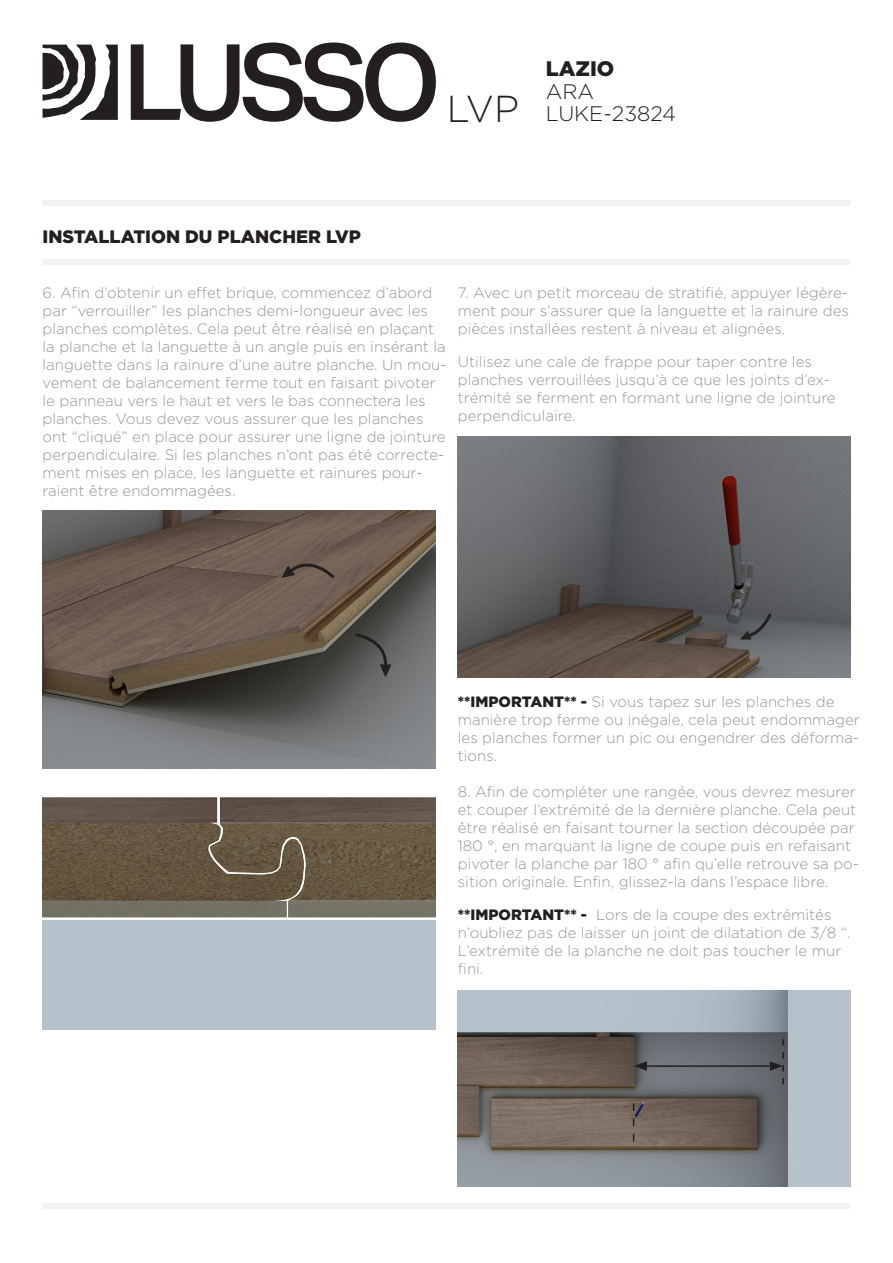
<style>
.page{position:relative;width:893px;height:1263px;background:#fff}
.page>*{position:absolute;margin:0;border:0;box-sizing:border-box;transform-origin:0 0}
.t1{font:300 37.5px "Gotham";color:#231f1f}
.NAME_CODE{font:300 21px "Gotham";color:#231f1f}
.NAME_CODE-2{font:900 21px "Gotham";color:#231f1f}
.t2{font:900 18px "Gotham";color:#231f1f}
.t3{font:300 15px/18px "Gotham";color:#939698}
.s1{font-weight:900;color:#231f20}
</style>
<div class="page">
<div style="left:43px;top:200px;width:807px;height:5px;background:#f2f2f2"></div>
<div style="left:43px;top:259px;width:807px;height:6px;background:#f2f2f2"></div>
<img style="left:43px;top:511px;width:393px;height:257px">
<img style="left:43px;top:797px;width:393px;height:232px">
<svg style="left:131px;top:43px;width:305px;height:79px"></svg>
<svg style="left:43px;top:45px;width:75px;height:75px"></svg>
<svg style="left:281px;top:555px;width:55px;height:24px"></svg>
<svg style="left:354px;top:632px;width:37px;height:45px;background:#51514f"></svg>
<img style="left:457px;top:437px;width:393px;height:241px">
<svg style="left:740px;top:612px;width:33px;height:28px"></svg>
<img style="left:457px;top:991px;width:393px;height:195px">
<svg style="left:633px;top:1103px;width:1px;height:38px"></svg>
<hr style="left:643px;top:1065px;width:127px;height:2px;background:#231f20">
<svg style="left:634px;top:1061px;width:13px;height:10px"></svg>
<svg style="left:770px;top:1039px;width:14px;height:45px"></svg>
<div style="left:43px;top:1203px;width:807px;height:6px;background:#f2f2f2"></div>
<p class="t2" style="left:43px;top:226px;width:320px">INSTALLATION DU PLANCHER LVP</p>
<h1 class="t1" style="left:447px;top:88px;width:74px">LVP</h1>
<p class="NAME_CODE-2" style="left:546px;top:57px;width:70px">LAZIO</p>
<p class="NAME_CODE" style="left:546px;top:80px;width:50px">ARA</p>
<p class="NAME_CODE" style="left:546px;top:103px;width:132px">LUKE-23824</p>
<p class="t3" style="left:43px;top:283px;width:405px">6. Afin d’obtenir un effet brique, commencez d’abord par “verrouiller” les planches demi-longueur avec les planches complètes. Cela peut être réalisé en plaçant la planche et la languette à un angle puis en insérant la languette dans la rainure d’une autre planche. Un mou&shy;vement de balancement ferme tout en faisant pivoter le panneau vers le haut et vers le bas connectera les planches. Vous devez vous assurer que les planches ont “cliqué” en place pour assurer une ligne de jointure perpendiculaire. Si les planches n’ont pas été correcte&shy;ment mises en place, les languette et rainures pour&shy;raient être endommagées.</p>
<p class="t3" style="left:458px;top:283px;width:393px;text-align:justify">7. Avec un petit morceau de stratifié, appuyer légère&shy;ment pour s’assurer que la languette et la rainure des pièces installées restent à niveau et alignées.</p>
<p class="t3" style="left:458px;top:352px;width:379px">Utilisez une cale de frappe pour taper contre les planches verrouillées jusqu’à ce que les joints d’ex&shy;trémité se ferment en formant une ligne de jointure perpendiculaire.</p>
<p class="t3" style="left:458px;top:693px;width:403px"><span class="s1">**IMPORTANT** -</span> Si vous tapez sur les planches de manière trop ferme ou inégale, cela peut endommager les planches former un pic ou engendrer des déforma&shy;tions.</p>
<p class="t3" style="left:458px;top:783px;width:403px">8. Afin de compléter une rangée, vous devrez mesurer et couper l’extrémité de la dernière planche. Cela peut être réalisé en faisant tourner la section découpée par 180 °, en marquant la ligne de coupe puis en refaisant pivoter la planche par 180 ° afin qu’elle retrouve sa po&shy;sition originale. Enfin, glissez-la dans l’espace libre.</p>
<p class="t3" style="left:458px;top:906px;width:394px"><span class="s1">**IMPORTANT** -</span> Lors de la coupe des extrémités n’oubliez pas de laisser un joint de dilatation de 3/8 “.<br>L’extrémité de la planche ne doit pas toucher le mur fini.</p>
</div>
